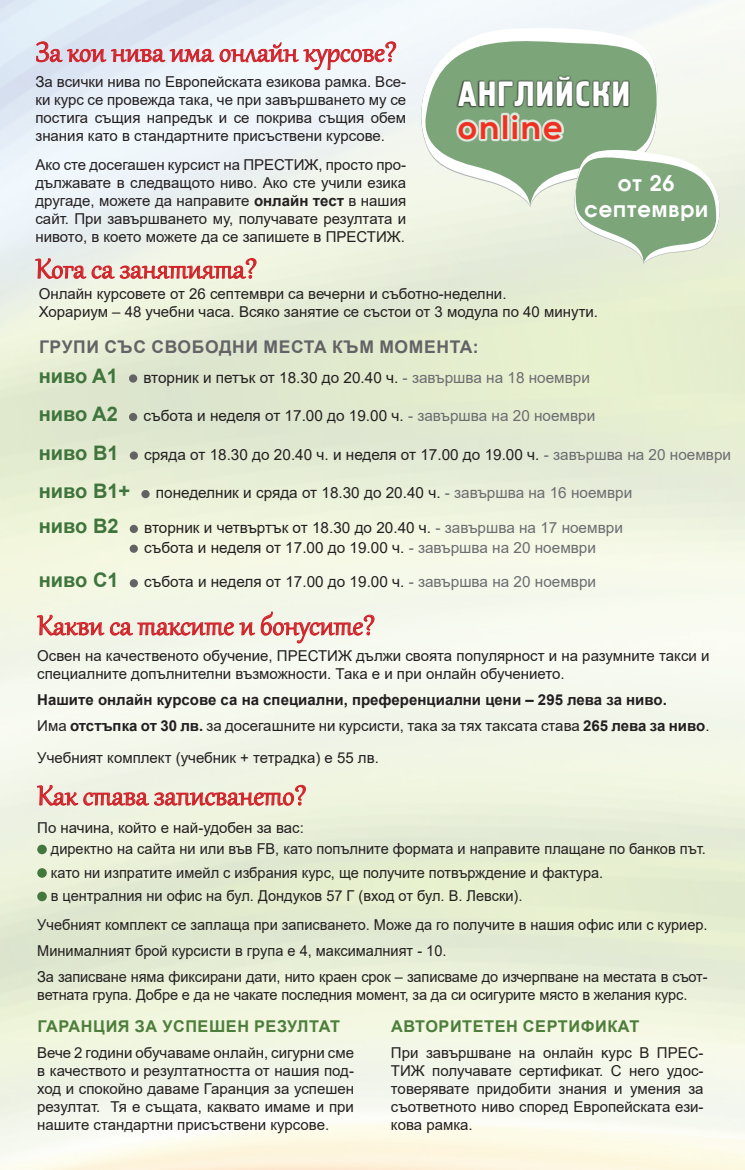
<style>
.page{position:relative;width:745px;height:1170px;background:#fff}
.page>*{position:absolute;margin:0;border:0;box-sizing:border-box;transform-origin:0 0}
.t1{font:35.12px "Hermes";letter-spacing:.04em;color:#fff}
.t2{font:700 33.88px "Nexa";letter-spacing:.06em;color:#ef3122}
.t3{font:33.75px "Gabriola";color:#d1232a}
.t4{font:700 22.5px/25.9px "Avanti";letter-spacing:.04em;color:#fff;text-align:center}
.t5{font:700 20px "Arial";color:#3f753c}
.t6{font:700 17.5px "Arial";letter-spacing:.035em;color:#636366}
.t7{font:700 16.25px "Arial";letter-spacing:.035em;color:#4d7e3b}
.t8{font:15.25px/19.8px "Arial";color:#231f20}
.t9{font:15px/18px "Arial";color:#231f20}
.t10{font:700 15px/26px "Arial";color:#231f20}
.s1{font-weight:700}
.s2{color:#6c6d70}
.s3{font-weight:400}
</style>
<div class="page">
<img style="left:0;top:0;width:744px;height:1169px">
<svg style="left:36px;top:258px;width:50px;height:20px"></svg>
<svg style="left:92px;top:266px;width:22px;height:12px"></svg>
<svg style="left:120px;top:258px;width:136px;height:20px;background:#e8bcb2"></svg>
<svg style="left:37px;top:615px;width:67px;height:20px"></svg>
<svg style="left:110px;top:622px;width:123px;height:13px;background:#e39f9a"></svg>
<svg style="left:239px;top:622px;width:15px;height:13px"></svg>
<svg style="left:261px;top:612px;width:113px;height:31px;background:#eccec6"></svg>
<svg style="left:37px;top:785px;width:41px;height:20px"></svg>
<svg style="left:84px;top:785px;width:221px;height:20px;background:#e6bab0"></svg>
<div style="left:37px;top:844px;width:10px;height:10px;background:#43773e;border-radius:50%"></div>
<div style="left:37px;top:868px;width:10px;height:9px;background:#43773e;border-radius:50%"></div>
<div style="left:37px;top:891px;width:10px;height:10px;background:#43773e;border-radius:50%"></div>
<svg style="left:36px;top:42px;width:178px;height:20px;background:#dbb4be"></svg>
<svg style="left:220px;top:42px;width:175px;height:28px"></svg>
<svg style="left:409px;top:27px;width:253px;height:179px;fill:#7ca57a"></svg>
<div style="left:456px;top:74px;width:173px;height:34px;background:#231f20;opacity:.89"></div>
<div style="left:456px;top:112px;width:107px;height:29px;background:#fff;opacity:.75"></div>
<svg style="left:572px;top:146px;width:154px;height:118px;background:#aac4a5"></svg>
<div style="left:129px;top:374px;width:8px;height:8px;background:#636366;border-radius:50%"></div>
<div style="left:129px;top:413px;width:8px;height:8px;background:#636366;border-radius:50%"></div>
<div style="left:130px;top:451px;width:8px;height:8px;background:#636366;border-radius:50%"></div>
<div style="left:141px;top:490px;width:8px;height:8px;background:#636366;border-radius:50%"></div>
<div style="left:130px;top:525px;width:8px;height:8px;background:#636366;border-radius:50%"></div>
<div style="left:130px;top:544px;width:8px;height:9px;background:#636366;border-radius:50%"></div>
<div style="left:130px;top:579px;width:8px;height:8px;background:#636366;border-radius:50%"></div>
<h3 class="t3" style="left:35px;top:30px;width:362px">За кои нива има онлайн курсове?</h3>
<p class="t9" style="left:35px;top:73px;width:372px;text-align:justify">За всички нива по Европейската езикова рамка. Все&shy;ки курс се провежда така, че при завършването му се постига същия напредък и се покрива същия обем знания като в стандартните присъствени курсове.</p>
<p class="t9" style="left:35px;top:155px;width:372px;text-align:justify">Ако сте досегашен курсист на ПРЕСТИЖ, просто про&shy;дължавате в следващото ниво. Ако сте учили езика другаде, можете да направите <span class="s1">онлайн тест</span> в нашия сайт. При завършването му, получавате резултата и нивото, в което можете да се запишете в ПРЕСТИЖ.</p>
<h3 class="t3" style="left:35px;top:246px;width:223px">Кога са занятията?</h3>
<h1 class="t1" style="left:458px;top:74px;width:173px">АНГЛИЙСКИ</h1>
<h2 class="t2" style="left:458px;top:107px;width:107px">online</h2>
<h3 class="t4" style="left:584px;top:171px;width:125px">от 26 септември</h3>
<p class="t9" style="left:39px;top:284px;width:560px">Онлайн курсовете от 26 септември са вечерни и съботно-неделни.<br>Хорариум – 48 учебни часа. Всяко занятие се състои от 3 модула по 40 минути.</p>
<p class="t6" style="left:39px;top:334px;width:441px">ГРУПИ СЪС СВОБОДНИ МЕСТА КЪМ МОМЕНТА:</p>
<h3 class="t5" style="left:39px;top:361px;width:80px">ниво A1</h3>
<p class="t8" style="left:143px;top:367px;width:448px">вторник и петък от 18.30 до 20.40 ч. <span class="s2">- завършва на 18 ноември</span></p>
<h3 class="t5" style="left:39px;top:400px;width:80px">ниво A2</h3>
<p class="t8" style="left:143px;top:406px;width:453px">събота и неделя от 17.00 до 19.00 ч. <span class="s2">- завършва на 20 ноември</span></p>
<h3 class="t5" style="left:39px;top:438px;width:81px">ниво В1</h3>
<p class="t8" style="left:144px;top:444px;width:588px">сряда от 18.30 до 20.40 ч. и неделя от 17.00 до 19.00 ч. <span class="s2">- завършва на 20 ноември</span></p>
<h3 class="t5" style="left:39px;top:477px;width:93px">ниво B1+</h3>
<p class="t8" style="left:156px;top:483px;width:477px">понеделник и сряда от 18.30 до 20.40 ч. <span class="s2">- завършва на 16 ноември</span></p>
<h3 class="t5" style="left:39px;top:512px;width:81px">ниво В2</h3>
<p class="t8" style="left:144px;top:517px;width:480px">вторник и четвъртък от 18.30 до 20.40 ч. <span class="s2">- завършва на 17 ноември </span>събота и неделя от 17.00 до 19.00 ч. <span class="s2">- завършва на 20 ноември</span></p>
<h3 class="t5" style="left:39px;top:566px;width:81px">ниво C1</h3>
<p class="t8" style="left:144px;top:572px;width:453px">събота и неделя от 17.00 до 19.00 ч. <span class="s2">- завършва на 20 ноември</span></p>
<h3 class="t3" style="left:37px;top:603px;width:339px">Какви са таксите и бонусите?</h3>
<p class="t9" style="left:37px;top:646px;width:673px">Освен на качественото обучение, ПРЕСТИЖ дължи своята популярност и на разумните такси и специалните допълнителни възможности. Така е и при онлайн обучението.</p>
<p class="t10" style="left:37px;top:686px;width:673px">Нашите онлайн курсове са на специални, преференциални цени – 295 лева за ниво.<br><span class="s3">Има</span> отстъпка от 30 лв. <span class="s3">за досегашните ни курсисти, така за тях таксата става</span> 265 лева за ниво<span class="s3">.</span></p>
<p class="t9" style="left:37px;top:748px;width:343px">Учебният комплект (учебник + тетрадка) е 55 лв.</p>
<h3 class="t3" style="left:37px;top:773px;width:271px">Как става записването?</h3>
<p class="t9" style="left:51px;top:817px;width:656px;line-height:21px;text-indent:-14px">По начина, който е най-удобен за вас:<br>директно на сайта ни или във FB, като попълните формата и направите плащане по банков път.</p>
<p class="t9" style="left:51px;top:860px;width:553px;line-height:23.5px">като ни изпратите имейл с избрания курс, ще получите потвърждение и фактура. в централния ни офис на бул. Дондуков 57 Г (вход от бул. В. Левски).</p>
<p class="t9" style="left:37px;top:911px;width:671px;line-height:26px">Учебният комплект се заплаща при записването. Може да го получите в нашия офис или с куриер.<br>Минималният брой курсисти в група е 4, максималният - 10.<br>За записване няма фиксирани дати, нито краен срок – записваме до изчерпване на местата в съот-</p>
<p class="t9" style="left:37px;top:985px;width:651px">ветната група. Добре е да не чакате последния момент, за да си осигурите място в желания курс.</p>
<p class="t7" style="left:37px;top:1014px;width:304px">ГАРАНЦИЯ ЗА УСПЕШЕН РЕЗУЛТАТ</p>
<p class="t9" style="left:37px;top:1043px;width:318px;text-align:justify">Вече 2 години обучаваме онлайн, сигурни сме в качеството и резултатността от нашия под&shy;ход и спокойно даваме Гаранция за успешен резултат. Тя е същата, каквато имаме и при нашите стандартни присъствени курсове.</p>
<p class="t7" style="left:391px;top:1014px;width:249px">АВТОРИТЕТЕН СЕРТИФИКАТ</p>
<p class="t9" style="left:390px;top:1043px;width:314px;text-align:justify">Πpи зaвъpшвaнe нa oнлaйн ĸypc В ПРЕС-ТИЖ получавате сертификат. С него удос&shy;товерявате придобити знания и умения за съответното ниво според Европейската ези&shy;кова рамка.</p>
</div>
